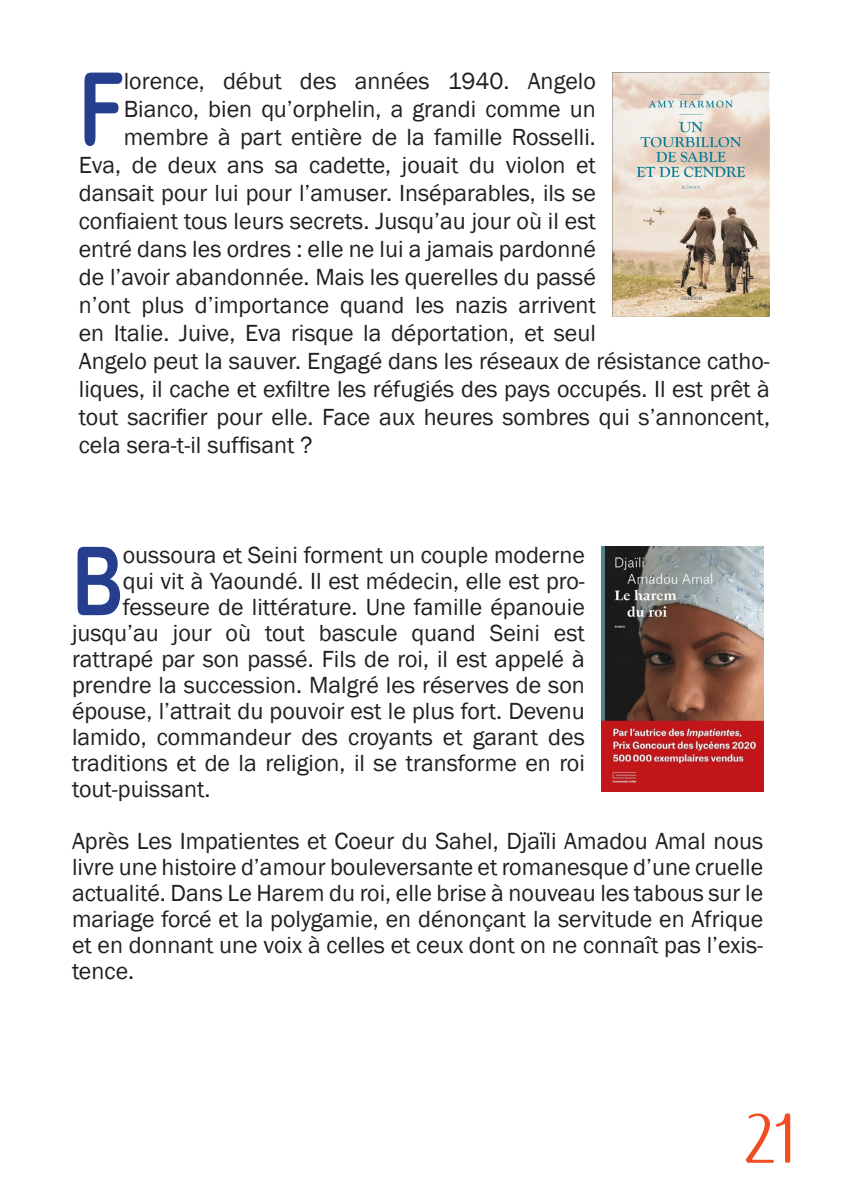
<style>
.page{position:relative;width:842px;height:1191px;background:#fff}
.page>*{position:absolute;margin:0;border:0;box-sizing:border-box;transform-origin:0 0}
.t1{font:101px "Arial Rounded MT Bold";color:#253f8e;scale:.75 1}
.t2{font:95.4px "Arial Rounded MT Bold";color:#253f8e;scale:.75 1}
.t3{font:64px "Aubade";color:#f04d22}
.t4{font:24px/26px "Franklin Gothic";color:#231f20;text-align:justify}
</style>
<div class="page">
<img style="left:613px;top:72px;width:157px;height:244px">
<img style="left:602px;top:546px;width:161px;height:245px">
<p class="t1" style="left:79px;top:49px;width:62px">F</p>
<p class="t4" style="left:124px;top:68px;width:474px">lorence, début des années 1940. Angelo</p>
<p class="t4" style="left:124px;top:96px;width:474px">Bianco, bien qu’orphelin, a grandi comme un</p>
<p class="t4" style="left:124px;top:124px;width:474px">membre à part entière de la famille Rosselli.</p>
<p class="t4" style="left:79px;top:152px;width:519px">Eva, de deux ans sa cadette, jouait du violon et</p>
<p class="t4" style="left:79px;top:180px;width:519px">dansait pour lui pour l’amuser. Inséparables, ils se</p>
<p class="t4" style="left:79px;top:208px;width:519px">confiaient tous leurs secrets. Jusqu’au jour où il est</p>
<p class="t4" style="left:79px;top:236px;width:519px">entré dans les ordres : elle ne lui a jamais pardonné</p>
<p class="t4" style="left:79px;top:264px;width:519px">de l’avoir abandonnée. Mais les querelles du passé</p>
<p class="t4" style="left:79px;top:292px;width:519px">n’ont plus d’importance quand les nazis arrivent</p>
<p class="t4" style="left:79px;top:320px;width:519px">en Italie. Juive, Eva risque la déportation, et seul</p>
<p class="t4" style="left:79px;top:348px;width:693px">Angelo peut la sauver. Engagé dans les réseaux de résistance catho-</p>
<p class="t4" style="left:79px;top:376px;width:693px">liques, il cache et exfiltre les réfugiés des pays occupés. Il est prêt à</p>
<p class="t4" style="left:79px;top:404px;width:693px">tout sacrifier pour elle. Face aux heures sombres qui s’annoncent,</p>
<p class="t4" style="left:79px;top:432px;width:235px">cela sera-t-il suffisant ?</p>
<p class="t2" style="left:72px;top:525px;width:70px">B</p>
<p class="t4" style="left:123px;top:542px;width:464px">oussoura et Seini forment un couple moderne</p>
<p class="t4" style="left:123px;top:568px;width:464px">qui vit à Yaoundé. Il est médecin, elle est pro-</p>
<p class="t4" style="left:123px;top:594px;width:464px">fesseure de littérature. Une famille épanouie</p>
<p class="t4" style="left:72px;top:620px;width:514px">jusqu’au jour où tout bascule quand Seini est</p>
<p class="t4" style="left:72px;top:646px;width:514px">rattrapé par son passé. Fils de roi, il est appelé à</p>
<p class="t4" style="left:72px;top:672px;width:514px">prendre la succession. Malgré les réserves de son</p>
<p class="t4" style="left:72px;top:698px;width:514px">épouse, l’attrait du pouvoir est le plus fort. Devenu</p>
<p class="t4" style="left:72px;top:724px;width:514px">lamido, commandeur des croyants et garant des</p>
<p class="t4" style="left:72px;top:750px;width:514px">traditions et de la religion, il se transforme en roi</p>
<p class="t4" style="left:72px;top:776px;width:140px">tout-puissant.</p>
<p class="t4" style="left:72px;top:828px;width:693px">Après Les Impatientes et Coeur du Sahel, Djaïli Amadou Amal nous livre une histoire d’amour bouleversante et romanesque d’une cruelle actualité. Dans Le Harem du roi, elle brise à nouveau les tabous sur le mariage forcé et la polygamie, en dénonçant la servitude en Afrique et en donnant une voix à celles et ceux dont on ne connaît pas l’exis&shy;tence.</p>
<p class="t3" style="left:743px;top:1097px;width:54px">21</p>
</div>
